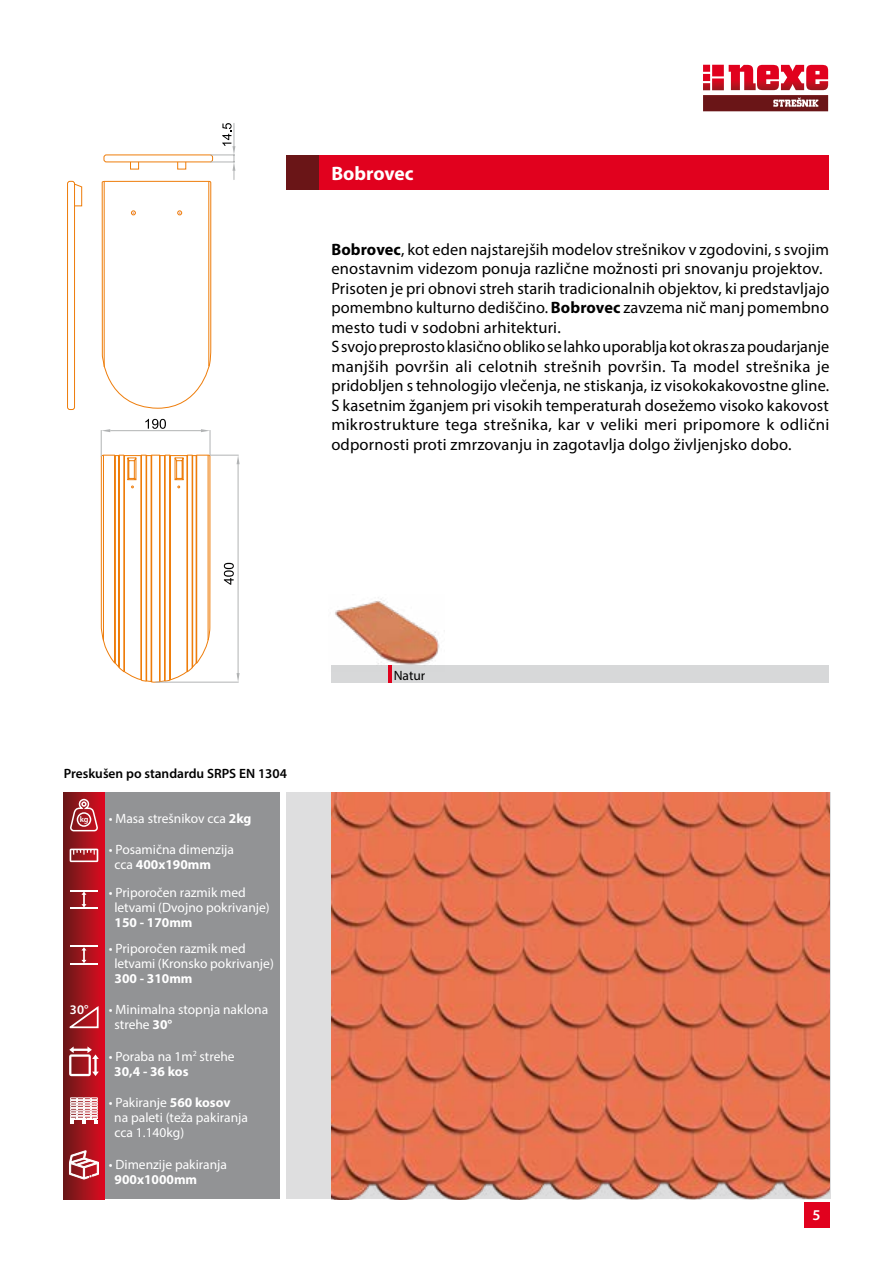
<style>
.page{position:relative;width:893px;height:1263px;background:#fff}
.page>*{position:absolute;margin:0;border:0;box-sizing:border-box;transform-origin:0 0}
.t1{font:700 19.5px "Myriad Pro";color:#fff}
.t2{font:16.5px/19.5px "Myriad Pro";letter-spacing:.01em;color:#000}
.t3{font:600 15px "Myriad Pro";color:#fff}
.t4{font:13.5px/15px "Myriad Pro";color:#fff}
.t5{font:600 13.5px "Myriad Pro";color:#000}
.t6{font:700 13.5px "Myriad Pro";color:#fff}
.t7{font:13.5px "Myriad Pro";color:#000}
.t8{font:600 13.2px "Myriad Pro";color:#fff}
.t9{font:600 8.25px "Myriad Pro";color:#fff}
.s1{font-weight:700}
</style>
<div class="page">
<div style="left:286px;top:793px;width:544px;height:406px;background:#dededf"></div>
<div style="left:286px;top:155px;width:33px;height:34px;background:#6a1517"></div>
<div style="left:319px;top:155px;width:510px;height:34px;background:#e1011e"></div>
<div style="left:64px;top:793px;width:215px;height:406px;background:#929395"></div>
<div style="left:64px;top:793px;width:40px;height:406px;background:linear-gradient(to right,#691a19,#d80f22)"></div>
<svg style="left:70px;top:798px;width:29px;height:34px"></svg>
<hr style="left:70px;top:889px;width:28px;height:2px;background:#fff">
<hr style="left:70px;top:907px;width:28px;height:2px;background:#fff">
<svg style="left:82px;top:891px;width:4px;height:16px"></svg>
<hr style="left:70px;top:945px;width:28px;height:2px;background:#fff">
<hr style="left:70px;top:963px;width:28px;height:2px;background:#fff">
<svg style="left:82px;top:947px;width:4px;height:16px"></svg>
<svg style="left:70px;top:848px;width:28px;height:14px"></svg>
<svg style="left:69px;top:1006px;width:30px;height:23px"></svg>
<svg style="left:69px;top:1046px;width:30px;height:30px"></svg>
<svg style="left:69px;top:1150px;width:30px;height:29px"></svg>
<svg style="left:70px;top:1097px;width:28px;height:27px"></svg>
<div style="left:804px;top:1202px;width:25px;height:26px;background:#e1011e"></div>
<div style="left:104px;top:155px;width:109px;height:7px;border:1px solid #ee7d0b;border-radius:2px"></div>
<svg style="left:130px;top:161px;width:57px;height:9px"></svg>
<svg style="left:210px;top:123px;width:25px;height:57px"></svg>
<svg style="left:102px;top:181px;width:109px;height:1019px"></svg>
<svg style="left:131px;top:211px;width:5px;height:4px"></svg>
<svg style="left:178px;top:211px;width:4px;height:4px"></svg>
<hr style="left:104px;top:181px;width:1px;height:186px;background:#ee7d0b">
<hr style="left:209px;top:181px;width:1px;height:185px;background:#ee7d0b">
<div style="left:67px;top:181px;width:8px;height:229px;border:1px solid #ee7d0b;border-radius:2px"></div>
<svg style="left:74px;top:183px;width:8px;height:24px"></svg>
<svg style="left:101px;top:419px;width:139px;height:264px"></svg>
<div style="left:332px;top:666px;width:497px;height:17px;background:#d7d8d9"></div>
<hr style="left:388px;top:666px;width:3px;height:17px;background:#e1011e">
<img style="left:331px;top:597px;width:113px;height:74px">
<svg style="left:703px;top:65px;width:125px;height:46px"></svg>
<img style="left:332px;top:793px;width:497px;height:406px">
<p class="t1" style="left:331px;top:161px;width:84px">Bobrovec</p>
<p class="t2" style="left:331px;top:239px;width:500px"><span class="s1">Bobrovec</span>, kot eden najstarejših modelov strešnikov v zgodovini, s svojim enostavnim videzom ponuja različne možnosti pri snovanju projektov.<br>Prisoten je pri obnovi streh starih tradicionalnih objektov, ki predstavljajo pomembno kulturno dediščino. <span class="s1">Bobrovec</span> zavzema nič manj pomembno mesto tudi v sodobni arhitekturi.<br>S svojo preprosto klasično obliko se lahko uporablja kot okras za poudarjanje manjših površin ali celotnih strešnih površin. Ta model strešnika je pridobljen s tehnologijo vlečenja, ne stiskanja, iz visokokakovostne gline.<br>S kasetnim žganjem pri visokih temperaturah dosežemo visoko kakovost mikrostrukture tega strešnika, kar v veliki meri pripomore k odlični odpornosti proti zmrzovanju in zagotavlja dolgo življenjsko dobo.</p>
<p class="t5" style="left:64px;top:765px;width:225px">Preskušen po standardu SRPS EN 1304</p>
<p class="t9" style="left:80px;top:814px;width:10px">kg</p>
<p class="t4" style="left:109px;top:811px;width:144px">• Masa strešnikov cca <span class="s1">2kg</span></p>
<p class="t4" style="left:115px;top:842px;width:121px;text-indent:-6px">• Posamična dimenzija cca <span class="s1">400x190mm</span></p>
<p class="t4" style="left:115px;top:885px;width:157px;text-indent:-6px">• Priporočen razmik med letvami (Dvojno pokrivanje)</p>
<p class="t6" style="left:115px;top:914px;width:79px">150 - 170mm</p>
<p class="t4" style="left:114px;top:940px;width:161px;text-indent:-6px">• Priporočen razmik med letvami (Kronsko pokrivanje)</p>
<p class="t6" style="left:115px;top:969px;width:79px">300 - 310mm</p>
<p class="t4" style="left:115px;top:1001px;width:155px;text-indent:-6px">• Minimalna stopnja naklona strehe <span class="s1">30°</span></p>
<p class="t4" style="left:114px;top:1048px;width:122px;text-indent:-5px">• Poraba na 1m<sup>2</sup> strehe<br><span class="s1">30,4 - 36 kos</span></p>
<p class="t8" style="left:70px;top:1001px;width:20px">30°</p>
<p class="t4" style="left:114px;top:1095px;width:135px;text-indent:-5px">• Pakiranje <span class="s1">560 kosov </span>na paleti (teža pakiranja cca 1.140kg)</p>
<p class="t4" style="left:109px;top:1156px;width:120px">• Dimenzije pakiranja</p>
<p class="t6" style="left:115px;top:1170px;width:84px">900x1000mm</p>
<p class="t7" style="left:394px;top:667px;width:33px">Natur</p>
<p class="t3" style="left:813px;top:1205px;width:10px">5</p>
</div>
